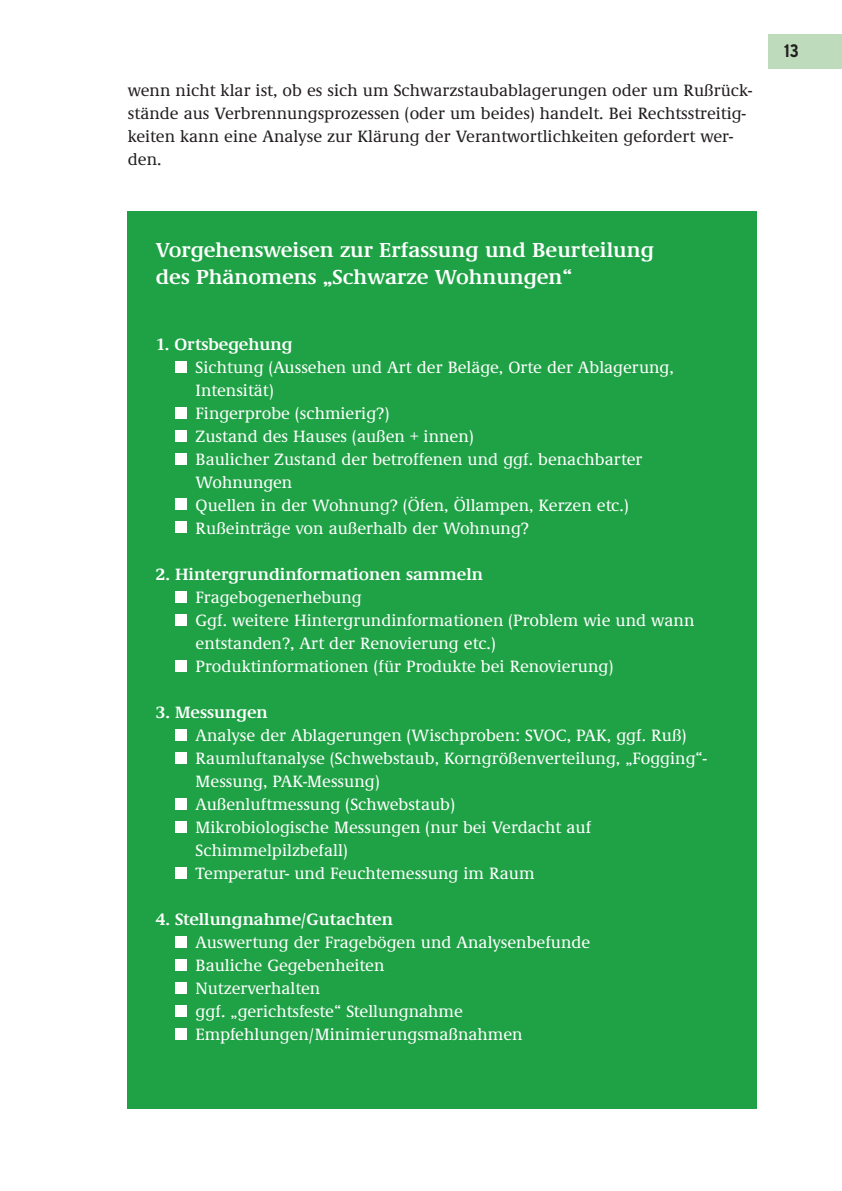
<style>
.page{position:relative;width:842px;height:1191px;background:#fff}
.page>*{position:absolute;margin:0;border:0;box-sizing:border-box;transform-origin:0 0}
.t1{font:600 21px/27px "Demos EF";color:#fff}
.t2{font:700 condensed 18px "Interstate";color:#231f20}
.t3{font:500 17px/23px "Demos EF";color:#fff}
.t4{font:500 17px/23px "Demos EF";color:#231f20}
.t5{font:600 17px "Demos EF";color:#fff}
</style>
<div class="page">
<div style="left:128px;top:212px;width:629px;height:896px;background:#1fa245"></div>
<div style="left:768px;top:34px;width:74px;height:34px;background:#bedcbb"></div>
<div style="left:175px;top:361px;width:11px;height:11px;background:#fff"></div>
<div style="left:175px;top:407px;width:11px;height:11px;background:#fff"></div>
<div style="left:175px;top:430px;width:11px;height:11px;background:#fff"></div>
<div style="left:175px;top:453px;width:11px;height:11px;background:#fff"></div>
<div style="left:175px;top:499px;width:11px;height:11px;background:#fff"></div>
<div style="left:175px;top:522px;width:11px;height:11px;background:#fff"></div>
<div style="left:175px;top:591px;width:11px;height:11px;background:#fff"></div>
<div style="left:175px;top:614px;width:11px;height:11px;background:#fff"></div>
<div style="left:175px;top:660px;width:11px;height:11px;background:#fff"></div>
<div style="left:175px;top:729px;width:11px;height:11px;background:#fff"></div>
<div style="left:175px;top:752px;width:11px;height:11px;background:#fff"></div>
<div style="left:175px;top:798px;width:11px;height:11px;background:#fff"></div>
<div style="left:175px;top:821px;width:11px;height:11px;background:#fff"></div>
<div style="left:175px;top:867px;width:11px;height:11px;background:#fff"></div>
<div style="left:175px;top:936px;width:11px;height:11px;background:#fff"></div>
<div style="left:175px;top:959px;width:11px;height:11px;background:#fff"></div>
<div style="left:175px;top:982px;width:11px;height:11px;background:#fff"></div>
<div style="left:175px;top:1005px;width:11px;height:11px;background:#fff"></div>
<div style="left:175px;top:1028px;width:11px;height:11px;background:#fff"></div>
<p class="t4" style="left:128px;top:79px;width:626px">wenn nicht klar ist, ob es sich um Schwarzstaubablagerungen oder um Rußrück&shy;stände aus Verbrennungsprozessen (oder um beides) handelt. Bei Rechtsstreitig&shy;keiten kann eine Analyse zur Klärung der Verantwortlichkeiten gefordert wer&shy;den.</p>
<p class="t1" style="left:156px;top:237px;width:500px">Vorgehensweisen zur Erfassung und Beurteilung des Phänomens „Schwarze Wohnungen“</p>
<p class="t5" style="left:156px;top:334px;width:138px">1. Ortsbegehung</p>
<p class="t3" style="left:196px;top:355px;width:480px">Sichtung (Aussehen und Art der Beläge, Orte der Ablagerung, Intensität)<br>Fingerprobe (schmierig?)<br>Zustand des Hauses (außen + innen)<br>Baulicher Zustand der betroffenen und ggf. benachbarter Wohnungen<br>Quellen in der Wohnung? (Öfen, Öllampen, Kerzen etc.)<br>Rußeinträge von außerhalb der Wohnung?</p>
<p class="t5" style="left:156px;top:564px;width:329px">2. Hintergrundinformationen sammeln</p>
<p class="t3" style="left:196px;top:585px;width:500px">Fragebogenerhebung<br>Ggf. weitere Hintergrundinformationen (Problem wie und wann entstanden?, Art der Renovierung etc.)<br>Produktinformationen (für Produkte bei Renovierung)</p>
<p class="t5" style="left:156px;top:702px;width:113px">3. Messungen</p>
<p class="t3" style="left:196px;top:723px;width:513px">Analyse der Ablagerungen (Wischproben: SVOC, PAK, ggf. Ruß)<br>Raumluftanalyse (Schwebstaub, Korngrößenverteilung, „Fogging“- Messung, PAK-Messung)<br>Außenluftmessung (Schwebstaub)<br>Mikrobiologische Messungen (nur bei Verdacht auf Schimmelpilzbefall)<br>Temperatur- und Feuchtemessung im Raum</p>
<p class="t5" style="left:156px;top:909px;width:239px">4. Stellungnahme/Gutachten</p>
<p class="t3" style="left:196px;top:930px;width:396px">Auswertung der Fragebögen und Analysenbefunde Bauliche Gegebenheiten<br>Nutzerverhalten<br>ggf. „gerichtsfeste“ Stellungnahme Empfehlungen/Minimierungsmaßnahmen</p>
<p class="t2" style="left:784px;top:40px;width:16px">13</p>
</div>
